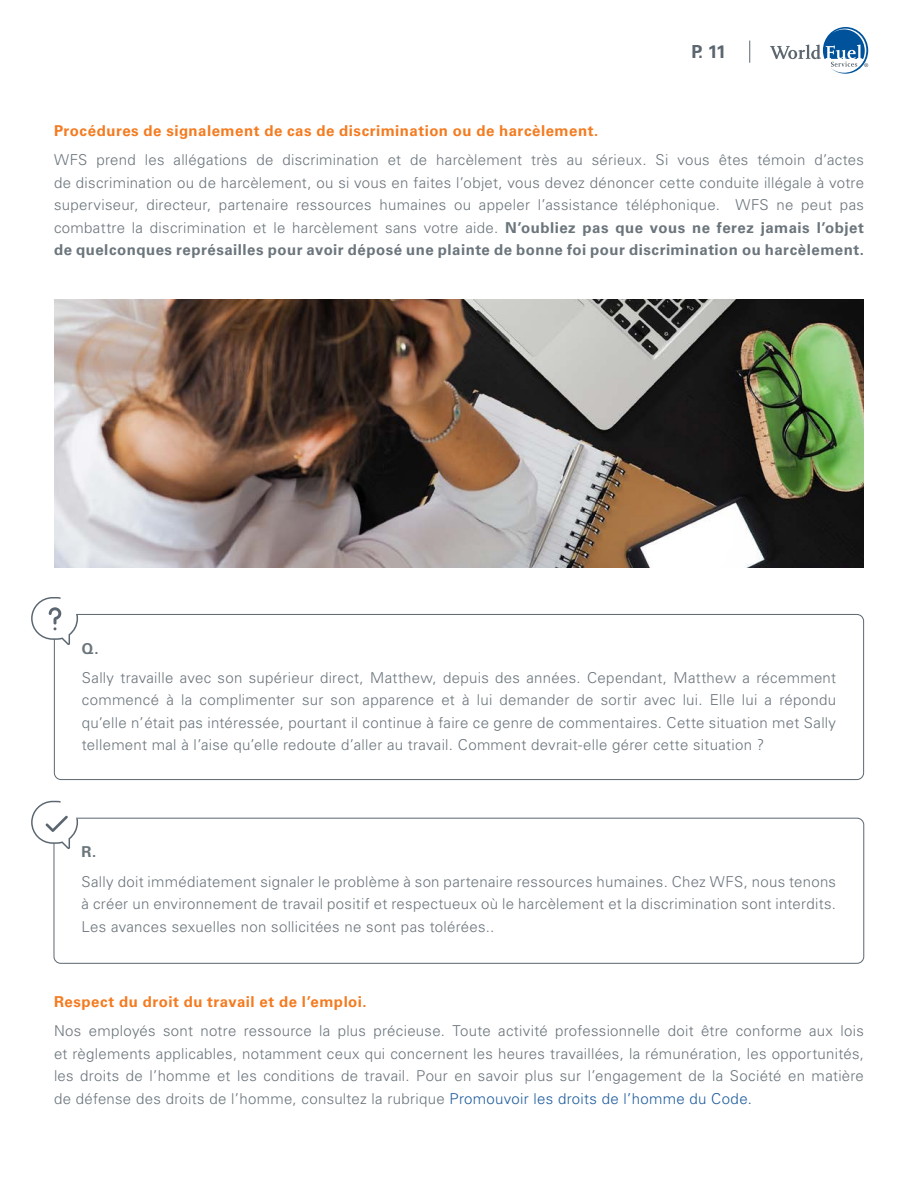
<style>
.page{position:relative;width:918px;height:1188px;background:#fff}
.page>*{position:absolute;margin:0;border:0;box-sizing:border-box;transform-origin:0 0}
.t1{font:700 18px "Univers LT Std";color:#5b6670}
.t2{font:300 15px/22.5px "Univers LT Std";letter-spacing:.02em;color:#6b757c;text-align:justify}
.t3{font:700 15px "Univers LT Std";letter-spacing:.035em;color:#f47b20}
.t4{font:700 15px "Univers LT Std";color:#6b757c}
.s1{font-weight:700}
.s2{color:#215e9e}
</style>
<div class="page">
<svg style="left:749px;top:41px;width:1px;height:22px"></svg>
<svg style="left:770px;top:27px;width:98px;height:47px"></svg>
<div style="left:54px;top:818px;width:810px;height:146px;border:1px solid #5b6670;border-radius:7px"></div>
<svg style="left:31px;top:801px;width:47px;height:48px"></svg>
<img style="left:54px;top:299px;width:810px;height:268px">
<div style="left:54px;top:614px;width:810px;height:166px;border:1px solid #5b6670;border-radius:7px"></div>
<svg style="left:31px;top:597px;width:47px;height:48px"></svg>
<p class="t1" style="left:691px;top:41px;width:36px">P. 11</p>
<p class="t3" style="left:54px;top:122px;width:546px">Procédures de signalement de cas de discrimination ou de harcèlement.</p>
<p class="t2" style="left:54px;top:149px;width:812px">WFS prend les allégations de discrimination et de harcèlement très au sérieux. Si vous êtes témoin d’actes de discrimination ou de harcèlement, ou si vous en faites l’objet, vous devez dénoncer cette conduite illégale à votre superviseur, directeur, partenaire ressources humaines ou appeler l’assistance téléphonique. WFS ne peut pas combattre la discrimination et le harcèlement sans votre aide. <span class="s1">N’oubliez pas que vous ne ferez jamais l’objet de quelconques représailles pour avoir déposé une plainte de bonne foi pour discrimination ou harcèlement.</span></p>
<p class="t4" style="left:82px;top:639px;width:18px">Q.</p>
<p class="t2" style="left:82px;top:666px;width:756px">Sally travaille avec son supérieur direct, Matthew, depuis des années. Cependant, Matthew a récemment commencé à la complimenter sur son apparence et à lui demander de sortir avec lui. Elle lui a répondu qu’elle n’était pas intéressée, pourtant il continue à faire ce genre de commentaires. Cette situation met Sally tellement mal à l’aise qu’elle redoute d’aller au travail. Comment devrait-elle gérer cette situation ?</p>
<p class="t4" style="left:81px;top:843px;width:16px">R.</p>
<p class="t2" style="left:81px;top:870px;width:756px">Sally doit immédiatement signaler le problème à son partenaire ressources humaines. Chez WFS, nous tenons à créer un environnement de travail positif et respectueux où le harcèlement et la discrimination sont interdits.<br>Les avances sexuelles non sollicitées ne sont pas tolérées..</p>
<p class="t3" style="left:54px;top:993px;width:314px">Respect du droit du travail et de l’emploi.</p>
<p class="t2" style="left:54px;top:1020px;width:812px">Nos employés sont notre ressource la plus précieuse. Toute activité professionnelle doit être conforme aux lois et règlements applicables, notamment ceux qui concernent les heures travaillées, la rémunération, les opportunités, les droits de l’homme et les conditions de travail. Pour en savoir plus sur l’engagement de la Société en matière de défense des droits de l’homme, consultez la rubrique <span class="s2">Promouvoir les droits de l’homme du Code.</span></p>
</div>
